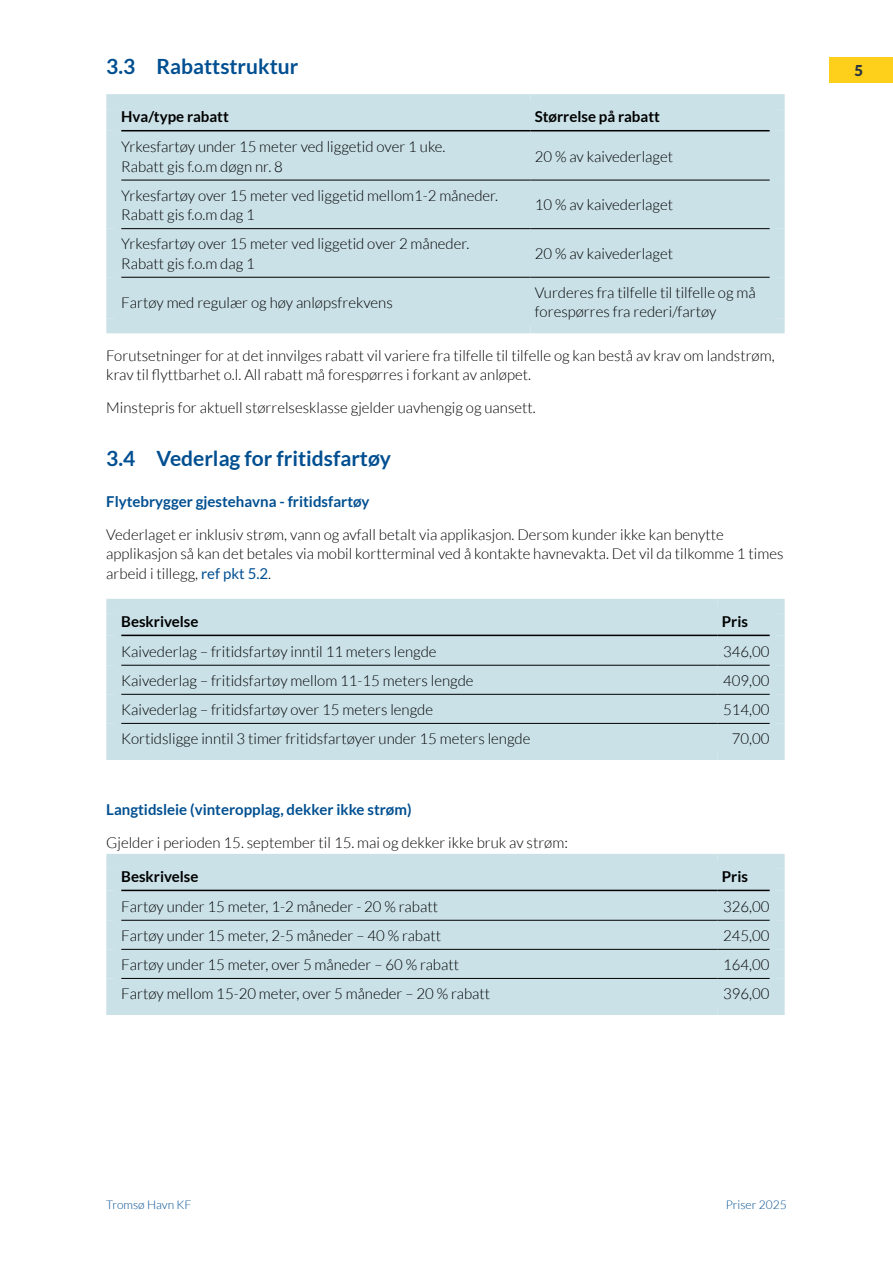
<style>
.page{position:relative;width:893px;height:1263px;background:#fff}
.page>*{position:absolute;margin:0;border:0;box-sizing:border-box;transform-origin:0 0}
.t1{font:700 21px "Lato";color:#004f91}
.t2{font:300 15px/19.5px "Lato";color:#000}
.t3{font:700 15px "Lato";color:#004f91}
.t4{font:700 15px "Lato";color:#000}
.t5{font:900 15px "Lato";color:#283542}
.t6{font:300 12px "Lato";color:#004f91}
.s1{font-weight:400;color:#004f91}
</style>
<div class="page">
<div style="left:829px;top:57px;width:64px;height:26px;background:#fecf1b"></div>
<div style="left:121px;top:109px;width:649px;height:209px;background:#cae1e8"></div>
<div style="left:106px;top:94px;width:424px;height:15px;background:#cae1e8"></div>
<div style="left:106px;top:109px;width:15px;height:22px;background:#cae1e8"></div>
<div style="left:530px;top:94px;width:255px;height:15px;background:#cae1e8"></div>
<div style="left:106px;top:131px;width:15px;height:49px;background:#cae1e8"></div>
<div style="left:106px;top:180px;width:15px;height:49px;background:#cae1e8"></div>
<div style="left:106px;top:229px;width:15px;height:48px;background:#cae1e8"></div>
<div style="left:106px;top:277px;width:15px;height:41px;background:#cae1e8"></div>
<div style="left:106px;top:318px;width:424px;height:15px;background:#cae1e8"></div>
<div style="left:530px;top:318px;width:255px;height:15px;background:#cae1e8"></div>
<div style="left:770px;top:109px;width:15px;height:22px;background:#cae1e8"></div>
<div style="left:770px;top:131px;width:15px;height:49px;background:#cae1e8"></div>
<div style="left:770px;top:180px;width:15px;height:49px;background:#cae1e8"></div>
<div style="left:770px;top:229px;width:15px;height:48px;background:#cae1e8"></div>
<div style="left:770px;top:277px;width:15px;height:41px;background:#cae1e8"></div>
<hr style="left:121px;top:130px;width:409px;height:1px;background:#000">
<hr style="left:530px;top:130px;width:240px;height:1px;background:#000">
<hr style="left:121px;top:180px;width:409px;height:1px;background:#000">
<hr style="left:530px;top:180px;width:240px;height:1px;background:#000">
<hr style="left:121px;top:228px;width:409px;height:1px;background:#000">
<hr style="left:530px;top:228px;width:240px;height:1px;background:#000">
<hr style="left:121px;top:277px;width:409px;height:1px;background:#000">
<hr style="left:530px;top:277px;width:240px;height:1px;background:#000">
<div style="left:121px;top:614px;width:649px;height:131px;background:#cae1e8"></div>
<div style="left:106px;top:599px;width:612px;height:15px;background:#cae1e8"></div>
<div style="left:106px;top:614px;width:15px;height:21px;background:#cae1e8"></div>
<div style="left:718px;top:599px;width:67px;height:15px;background:#cae1e8"></div>
<div style="left:106px;top:635px;width:15px;height:30px;background:#cae1e8"></div>
<div style="left:106px;top:665px;width:15px;height:29px;background:#cae1e8"></div>
<div style="left:106px;top:694px;width:15px;height:29px;background:#cae1e8"></div>
<div style="left:106px;top:723px;width:15px;height:22px;background:#cae1e8"></div>
<div style="left:770px;top:614px;width:15px;height:21px;background:#cae1e8"></div>
<div style="left:770px;top:635px;width:15px;height:30px;background:#cae1e8"></div>
<div style="left:770px;top:665px;width:15px;height:29px;background:#cae1e8"></div>
<div style="left:770px;top:694px;width:15px;height:29px;background:#cae1e8"></div>
<div style="left:770px;top:723px;width:15px;height:22px;background:#cae1e8"></div>
<hr style="left:121px;top:635px;width:597px;height:1px;background:#000">
<hr style="left:718px;top:635px;width:52px;height:1px;background:#000">
<hr style="left:121px;top:665px;width:597px;height:1px;background:#000">
<hr style="left:718px;top:665px;width:52px;height:1px;background:#000">
<hr style="left:121px;top:694px;width:597px;height:1px;background:#000">
<hr style="left:718px;top:694px;width:52px;height:1px;background:#000">
<hr style="left:121px;top:723px;width:597px;height:1px;background:#000">
<hr style="left:718px;top:723px;width:52px;height:1px;background:#000">
<div style="left:106px;top:745px;width:612px;height:15px;background:#cae1e8"></div>
<div style="left:718px;top:745px;width:67px;height:15px;background:#cae1e8"></div>
<div style="left:121px;top:869px;width:649px;height:131px;background:#cae1e8"></div>
<div style="left:106px;top:854px;width:612px;height:15px;background:#cae1e8"></div>
<div style="left:106px;top:869px;width:15px;height:21px;background:#cae1e8"></div>
<div style="left:718px;top:854px;width:67px;height:15px;background:#cae1e8"></div>
<div style="left:106px;top:890px;width:15px;height:30px;background:#cae1e8"></div>
<div style="left:106px;top:920px;width:15px;height:29px;background:#cae1e8"></div>
<div style="left:106px;top:949px;width:15px;height:29px;background:#cae1e8"></div>
<div style="left:106px;top:978px;width:15px;height:22px;background:#cae1e8"></div>
<div style="left:770px;top:869px;width:15px;height:21px;background:#cae1e8"></div>
<div style="left:770px;top:890px;width:15px;height:30px;background:#cae1e8"></div>
<div style="left:770px;top:920px;width:15px;height:29px;background:#cae1e8"></div>
<div style="left:770px;top:949px;width:15px;height:29px;background:#cae1e8"></div>
<div style="left:770px;top:978px;width:15px;height:22px;background:#cae1e8"></div>
<hr style="left:121px;top:890px;width:597px;height:1px;background:#000">
<hr style="left:718px;top:890px;width:52px;height:1px;background:#000">
<hr style="left:121px;top:920px;width:597px;height:1px;background:#000">
<hr style="left:718px;top:920px;width:52px;height:1px;background:#000">
<hr style="left:121px;top:949px;width:597px;height:1px;background:#000">
<hr style="left:718px;top:949px;width:52px;height:1px;background:#000">
<hr style="left:121px;top:978px;width:597px;height:1px;background:#000">
<hr style="left:718px;top:978px;width:52px;height:1px;background:#000">
<div style="left:106px;top:1000px;width:612px;height:15px;background:#cae1e8"></div>
<div style="left:718px;top:1000px;width:67px;height:15px;background:#cae1e8"></div>
<h1 class="t1" style="left:106px;top:55px;width:194px">3.3 Rabattstruktur</h1>
<p class="t4" style="left:121px;top:108px;width:109px">Hva/type rabatt</p>
<p class="t4" style="left:535px;top:108px;width:127px">Størrelse på rabatt</p>
<p class="t2" style="left:121px;top:137px;width:326px">Yrkesfartøy under 15 meter ved liggetid over 1 uke.<br>Rabatt gis f.o.m døgn nr. 8</p>
<p class="t2" style="left:535px;top:147px;width:140px">20 % av kaivederlaget</p>
<p class="t2" style="left:121px;top:186px;width:378px">Yrkesfartøy over 15 meter ved liggetid mellom1-2 måneder.<br>Rabatt gis f.o.m dag 1</p>
<p class="t2" style="left:535px;top:195px;width:140px">10 % av kaivederlaget</p>
<p class="t2" style="left:121px;top:234px;width:350px">Yrkesfartøy over 15 meter ved liggetid over 2 måneder.<br>Rabatt gis f.o.m dag 1</p>
<p class="t2" style="left:535px;top:244px;width:140px">20 % av kaivederlaget</p>
<p class="t2" style="left:121px;top:292px;width:273px">Fartøy med regulær og høy anløpsfrekvens</p>
<p class="t2" style="left:535px;top:283px;width:222px">Vurderes fra tilfelle til tilfelle og må forespørres fra rederi/fartøy</p>
<p class="t2" style="left:106px;top:346px;width:670px">Forutsetninger for at det innvilges rabatt vil variere fra tilfelle til tilfelle og kan bestå av krav om landstrøm, krav til flyttbarhet o.l. All rabatt må forespørres i forkant av anløpet.</p>
<p class="t2" style="left:106px;top:398px;width:431px">Minstepris for aktuell størrelsesklasse gjelder uavhengig og uansett.</p>
<h1 class="t1" style="left:106px;top:447px;width:286px">3.4 Vederlag for fritidsfartøy</h1>
<p class="t3" style="left:106px;top:493px;width:265px">Flytebrygger gjestehavna - fritidsfartøy</p>
<p class="t2" style="left:106px;top:525px;width:679px">Vederlaget er inklusiv strøm, vann og avfall betalt via applikasjon. Dersom kunder ikke kan benytte applikasjon så kan det betales via mobil kortterminal ved å kontakte havnevakta. Det vil da tilkomme 1 times arbeid i tillegg, <span class="s1">ref pkt 5.2</span>.</p>
<p class="t4" style="left:121px;top:613px;width:79px">Beskrivelse</p>
<p class="t4" style="left:722px;top:613px;width:28px">Pris</p>
<p class="t2" style="left:121px;top:642px;width:317px">Kaivederlag – fritidsfartøy inntil 11 meters lengde</p>
<p class="t2" style="left:723px;top:642px;width:48px">346,00</p>
<p class="t2" style="left:121px;top:671px;width:354px">Kaivederlag – fritidsfartøy mellom 11-15 meters lengde</p>
<p class="t2" style="left:723px;top:671px;width:48px">409,00</p>
<p class="t2" style="left:121px;top:700px;width:313px">Kaivederlag – fritidsfartøy over 15 meters lengde</p>
<p class="t2" style="left:723px;top:700px;width:48px">514,00</p>
<p class="t2" style="left:121px;top:729px;width:411px">Kortidsligge inntil 3 timer fritidsfartøyer under 15 meters lengde</p>
<p class="t2" style="left:732px;top:729px;width:39px">70,00</p>
<p class="t3" style="left:106px;top:800px;width:307px">Langtidsleie (vinteropplag, dekker ikke strøm)</p>
<p class="t2" style="left:106px;top:833px;width:463px">Gjelder i perioden 15. september til 15. mai og dekker ikke bruk av strøm:</p>
<p class="t4" style="left:121px;top:868px;width:79px">Beskrivelse</p>
<p class="t4" style="left:722px;top:868px;width:28px">Pris</p>
<p class="t2" style="left:121px;top:897px;width:318px">Fartøy under 15 meter, 1-2 måneder - 20 % rabatt</p>
<p class="t2" style="left:723px;top:897px;width:48px">326,00</p>
<p class="t2" style="left:121px;top:926px;width:321px">Fartøy under 15 meter, 2-5 måneder – 40 % rabatt</p>
<p class="t2" style="left:723px;top:926px;width:48px">245,00</p>
<p class="t2" style="left:121px;top:955px;width:339px">Fartøy under 15 meter, over 5 måneder – 60 % rabatt</p>
<p class="t2" style="left:723px;top:955px;width:48px">164,00</p>
<p class="t2" style="left:121px;top:984px;width:370px">Fartøy mellom 15-20 meter, over 5 måneder – 20 % rabatt</p>
<p class="t2" style="left:723px;top:984px;width:48px">396,00</p>
<p class="t5" style="left:854px;top:62px;width:10px">5</p>
<p class="t6" style="left:106px;top:1198px;width:87px">Tromsø Havn KF</p>
<p class="t6" style="left:726px;top:1198px;width:62px">Priser 2025</p>
</div>
